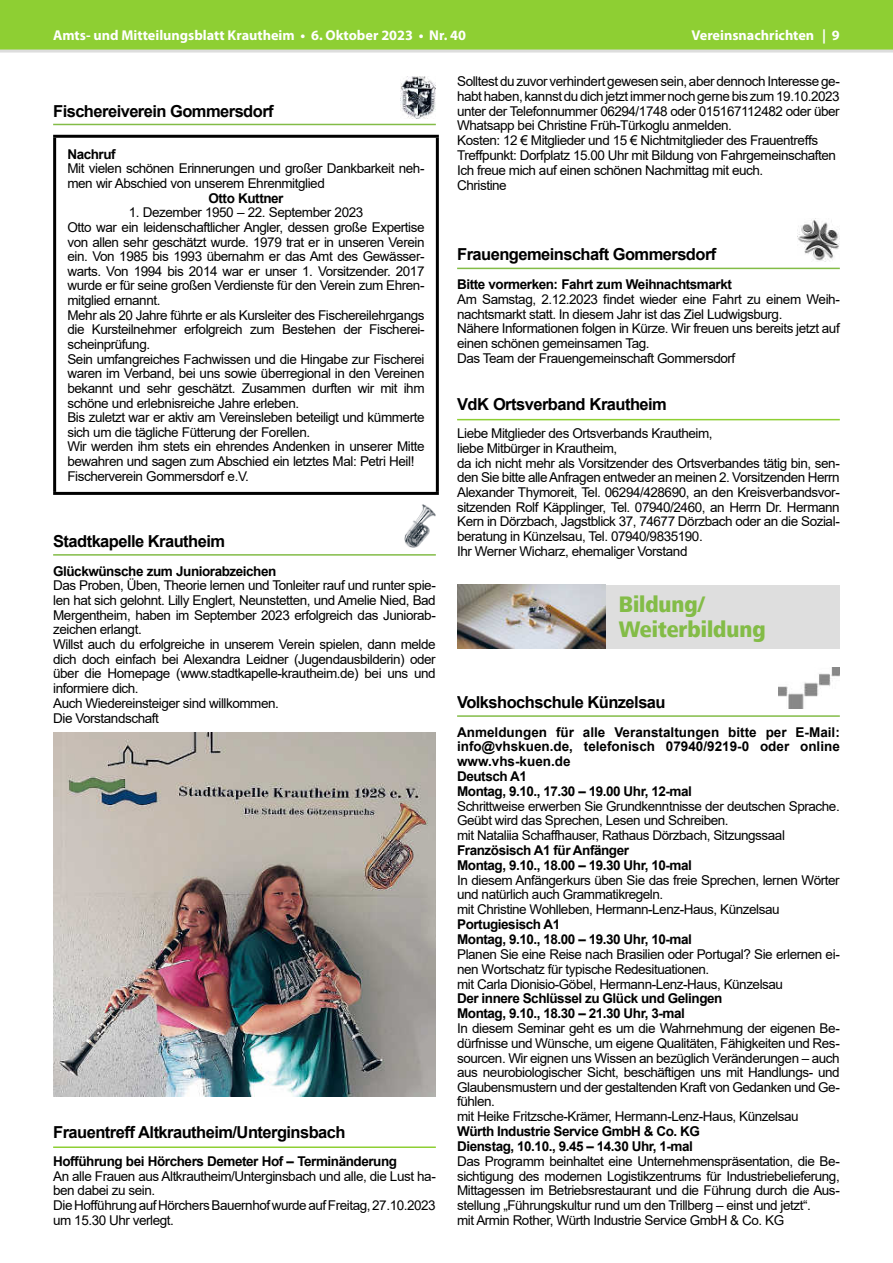
<style>
.page{position:relative;width:893px;height:1263px;background:#fff}
.page>*{position:absolute;margin:0;border:0;box-sizing:border-box;transform-origin:0 0}
.t1{font:800 23.1px/25.2px "Frutiger Next LT";color:#83bc47;scale:.91 1}
.t2{font:700 16.5px "Arial";letter-spacing:-.035em;color:#000}
.t3{font:700 14.25px "Myriad Pro";color:#fff}
.t4{font:13.5px/14.7px "Arial";letter-spacing:-.035em;color:#000}
.t5{font:700 13.5px/14.9px "Arial";letter-spacing:-.035em;color:#000}
.t6{font:700 13.5px/14.7px "Arial";color:#000}
</style>
<div class="page">
<div style="left:0;top:0;width:893px;height:51px;background:#8ecf33"></div>
<hr style="left:0;top:50px;width:893px;height:3px;background:#ddd">
<hr style="left:53px;top:1146px;width:383px;height:2px;background:#8ecf33">
<hr style="left:53px;top:124px;width:383px;height:1px;background:#83bc47">
<img style="left:401px;top:77px;width:35px;height:42px">
<hr style="left:53px;top:135px;width:386px;height:3px;background:#000">
<hr style="left:53px;top:138px;width:3px;height:354px;background:#000">
<hr style="left:436px;top:138px;width:3px;height:354px;background:#000">
<hr style="left:53px;top:492px;width:386px;height:3px;background:#000">
<hr style="left:53px;top:554px;width:383px;height:2px;background:#83bc47">
<img style="left:405px;top:505px;width:31px;height:42px">
<img style="left:53px;top:733px;width:383px;height:364px">
<hr style="left:457px;top:419px;width:383px;height:1px;background:#8ecf33">
<hr style="left:457px;top:268px;width:383px;height:1px;background:#83bc47">
<img style="left:797px;top:220px;width:43px;height:41px">
<div style="left:606px;top:585px;width:234px;height:64px;background:#dedede"></div>
<img style="left:457px;top:585px;width:149px;height:64px">
<hr style="left:457px;top:715px;width:383px;height:2px;background:#83bc47">
<img style="left:778px;top:667px;width:62px;height:41px">
<p class="t3" style="left:53px;top:26px;width:414px">Amts- und Mitteilungsblatt Krautheim • 6. Oktober 2023 • Nr. 40</p>
<p class="t3" style="left:822px;top:26px;width:19px">| 9</p>
<p class="t3" style="left:691px;top:26px;width:124px">Vereinsnachrichten</p>
<p class="t2" style="left:53px;top:99px;width:222px">Fischereiverein Gommersdorf</p>
<p class="t5" style="left:67px;top:147px;width:50px">Nachruf</p>
<p class="t4" style="left:67px;top:161px;width:359px">Mit vielen schönen Erinnerungen und großer Dankbarkeit neh&shy;men wir Abschied von unserem Ehrenmitglied</p>
<p class="t5" style="left:209px;top:191px;width:76px">Otto Kuttner</p>
<p class="t4" style="left:67px;top:205px;width:359px;text-indent:61px">1. Dezember 1950 – 22. September 2023<br>Otto war ein leidenschaftlicher Angler, dessen große Expertise von allen sehr geschätzt wurde. 1979 trat er in unseren Verein ein. Von 1985 bis 1993 übernahm er das Amt des Gewässer&shy;warts. Von 1994 bis 2014 war er unser 1. Vorsitzender. 2017 wurde er für seine großen Verdienste für den Verein zum Ehren&shy;mitglied ernannt.<br>Mehr als 20 Jahre führte er als Kursleiter des Fischereilehrgangs die Kursteilnehmer erfolgreich zum Bestehen der Fischerei&shy;scheinprüfung.<br>Sein umfangreiches Fachwissen und die Hingabe zur Fischerei waren im Verband, bei uns sowie überregional in den Vereinen bekannt und sehr geschätzt. Zusammen durften wir mit ihm schöne und erlebnisreiche Jahre erleben.<br>Bis zuletzt war er aktiv am Vereinsleben beteiligt und kümmerte sich um die tägliche Fütterung der Forellen.<br>Wir werden ihm stets ein ehrendes Andenken in unserer Mitte bewahren und sagen zum Abschied ein letztes Mal: Petri Heil!<br>Fischerverein Gommersdorf e.V.</p>
<p class="t2" style="left:53px;top:530px;width:173px">Stadtkapelle Krautheim</p>
<p class="t5" style="left:53px;top:563px;width:225px">Glückwünsche zum Juniorabzeichen</p>
<p class="t4" style="left:53px;top:578px;width:384px">Das Proben, Üben, Theorie lernen und Tonleiter rauf und runter spie&shy;len hat sich gelohnt. Lilly Englert, Neunstetten, und Amelie Nied, Bad Mergentheim, haben im September 2023 erfolgreich das Juniorab&shy;zeichen erlangt.<br>Willst auch du erfolgreiche in unserem Verein spielen, dann melde dich doch einfach bei Alexandra Leidner (Jugendausbilderin) oder über die Homepage (www.stadtkapelle-krautheim.de) bei uns und informiere dich.<br>Auch Wiedereinsteiger sind willkommen.<br>Die Vorstandschaft</p>
<p class="t2" style="left:53px;top:1120px;width:294px">Frauentreff Altkrautheim/Unterginsbach</p>
<p class="t5" style="left:53px;top:1153px;width:345px">Hofführung bei Hörchers Demeter Hof – Terminänderung</p>
<p class="t4" style="left:53px;top:1168px;width:384px">An alle Frauen aus Altkrautheim/Unterginsbach und alle, die Lust ha&shy;ben dabei zu sein.<br>Die Hofführung auf Hörchers Bauernhof wurde auf Freitag, 27.10.2023 um 15.30 Uhr verlegt.</p>
<p class="t4" style="left:457px;top:74px;width:384px">Solltest du zuvor verhindert gewesen sein, aber dennoch Interesse ge&shy;habt haben, kannst du dich jetzt immer noch gerne bis zum 19.10.2023 unter der Telefonnummer 06294/1748 oder 015167112482 oder über Whatsapp bei Christine Früh-Türkoglu anmelden.<br>Kosten: 12 € Mitglieder und 15 € Nichtmitglieder des Frauentreffs Treffpunkt: Dorfplatz 15.00 Uhr mit Bildung von Fahrgemeinschaften Ich freue mich auf einen schönen Nachmittag mit euch.<br>Christine</p>
<p class="t2" style="left:457px;top:244px;width:261px">Frauengemeinschaft Gommersdorf</p>
<p class="t5" style="left:457px;top:277px;width:276px">Bitte vormerken: Fahrt zum Weihnachtsmarkt</p>
<p class="t4" style="left:457px;top:292px;width:384px">Am Samstag, 2.12.2023 findet wieder eine Fahrt zu einem Weih&shy;nachtsmarkt statt. In diesem Jahr ist das Ziel Ludwigsburg.<br>Nähere Informationen folgen in Kürze. Wir freuen uns bereits jetzt auf einen schönen gemeinsamen Tag.<br>Das Team der Frauengemeinschaft Gommersdorf</p>
<p class="t2" style="left:457px;top:393px;width:211px">VdK Ortsverband Krautheim</p>
<p class="t4" style="left:457px;top:426px;width:384px">Liebe Mitglieder des Ortsverbands Krautheim,<br>liebe Mitbürger in Krautheim,<br>da ich nicht mehr als Vorsitzender des Ortsverbandes tätig bin, sen&shy;den Sie bitte alle Anfragen entweder an meinen 2. Vorsitzenden Herrn Alexander Thymoreit, Tel. 06294/428690, an den Kreisverbandsvor&shy;sitzenden Rolf Käpplinger, Tel. 07940/2460, an Herrn Dr. Hermann Kern in Dörzbach, Jagstblick 37, 74677 Dörzbach oder an die Sozial&shy;beratung in Künzelsau, Tel. 07940/9835190.<br>Ihr Werner Wicharz, ehemaliger Vorstand</p>
<h1 class="t1" style="left:619px;top:592px;width:163px">Bildung/<br>Weiterbildung</h1>
<p class="t2" style="left:457px;top:691px;width:210px">Volkshochschule Künzelsau</p>
<p class="t6" style="left:457px;top:725px;width:384px">Anmeldungen für alle Veranstaltungen bitte per E-Mail: info@vhskuen.de, telefonisch 07940/9219-0 oder online www.vhs-kuen.de<br>Deutsch A1<br>Montag, 9.10., 17.30 – 19.00 Uhr, 12-mal</p>
<p class="t4" style="left:457px;top:798px;width:384px">Schrittweise erwerben Sie Grundkenntnisse der deutschen Sprache.<br>Geübt wird das Sprechen, Lesen und Schreiben.<br>mit Nataliia Schaffhauser, Rathaus Dörzbach, Sitzungssaal</p>
<p class="t5" style="left:457px;top:843px;width:236px">Französisch A1 für Anfänger<br>Montag, 9.10., 18.00 – 19.30 Uhr, 10-mal</p>
<p class="t4" style="left:457px;top:873px;width:384px">In diesem Anfängerkurs üben Sie das freie Sprechen, lernen Wörter und natürlich auch Grammatikregeln.<br>mit Christine Wohlleben, Hermann-Lenz-Haus, Künzelsau</p>
<p class="t5" style="left:457px;top:917px;width:236px">Portugiesisch A1<br>Montag, 9.10., 18.00 – 19.30 Uhr, 10-mal</p>
<p class="t4" style="left:457px;top:947px;width:384px">Planen Sie eine Reise nach Brasilien oder Portugal? Sie erlernen ei&shy;nen Wortschatz für typische Redesituationen.<br>mit Carla Dionisio-Göbel, Hermann-Lenz-Haus, Künzelsau</p>
<p class="t5" style="left:457px;top:991px;width:267px">Der innere Schlüssel zu Glück und Gelingen<br>Montag, 9.10., 18.30 – 21.30 Uhr, 3-mal</p>
<p class="t4" style="left:457px;top:1021px;width:384px">In diesem Seminar geht es um die Wahrnehmung der eigenen Be&shy;dürfnisse und Wünsche, um eigene Qualitäten, Fähigkeiten und Res&shy;sourcen. Wir eignen uns Wissen an bezüglich Veränderungen – auch aus neurobiologischer Sicht, beschäftigen uns mit Handlungs- und Glaubensmustern und der gestaltenden Kraft von Gedanken und Ge&shy;fühlen.<br>mit Heike Fritzsche-Krämer, Hermann-Lenz-Haus, Künzelsau</p>
<p class="t5" style="left:457px;top:1124px;width:244px">Würth Industrie Service GmbH &amp; Co. KG<br>Dienstag, 10.10., 9.45 – 14.30 Uhr, 1-mal</p>
<p class="t4" style="left:457px;top:1154px;width:384px">Das Programm beinhaltet eine Unternehmenspräsentation, die Be&shy;sichtigung des modernen Logistikzentrums für Industriebelieferung, Mittagessen im Betriebsrestaurant und die Führung durch die Aus&shy;stellung „Führungskultur rund um den Trillberg – einst und jetzt“.<br>mit Armin Rother, Würth Industrie Service GmbH &amp; Co. KG</p>
</div>
